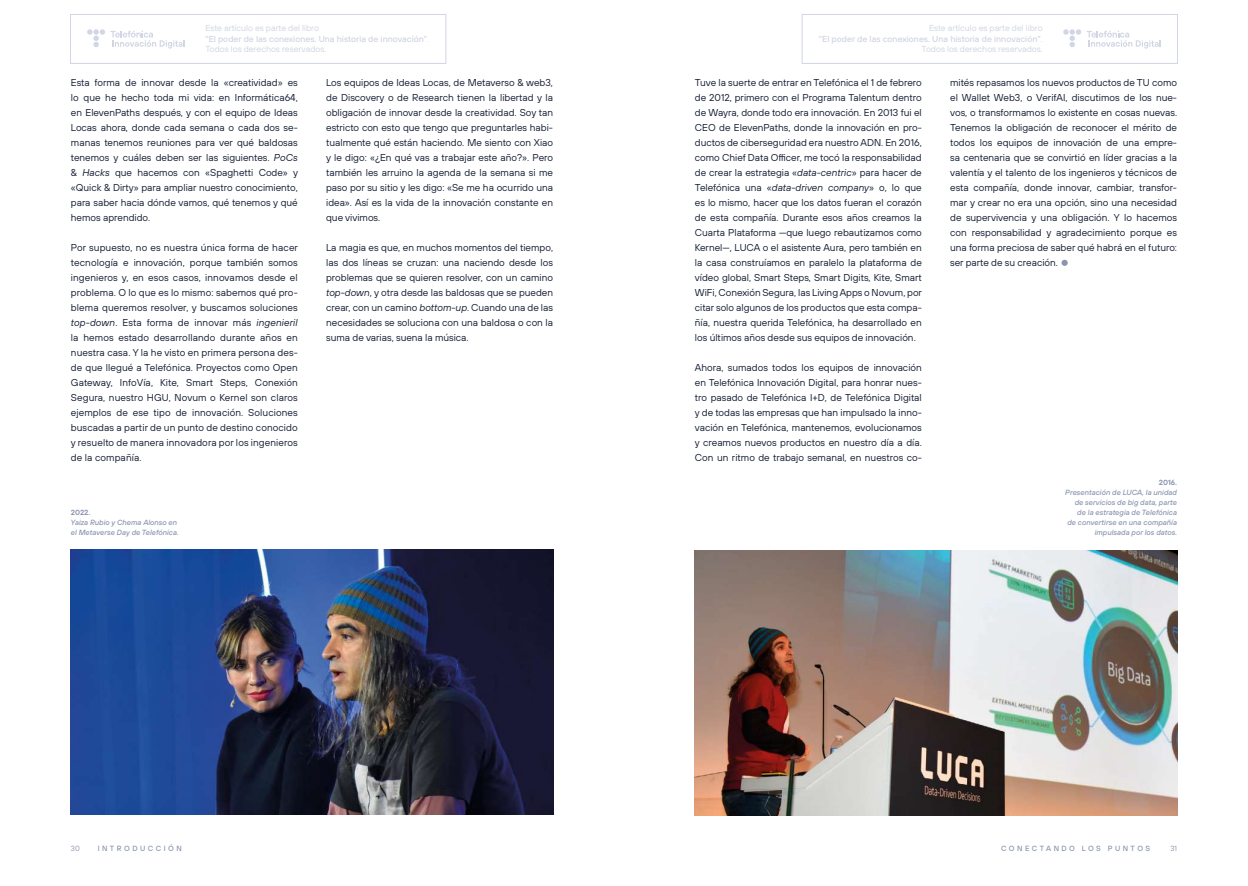
<style>
.page{position:relative;width:1248px;height:886px;background:#fff}
.page>*{position:absolute;margin:0;border:0;box-sizing:border-box;transform-origin:0 0}
.t1{font:10px/15px "Tele Sans";color:#141d32;text-align:justify}
.t2{font:8.75px/10.5px "Tele Sans";color:#d1d5e4}
.t3{font:italic 500 7.5px/10px "Tele Sans";color:#8a96b0}
.t4{font:500 7.5px "Tele Sans";letter-spacing:.33em;color:#8a96b0}
.t5{font:600 7.5px "Tele Sans";color:#8a96b0}
.t6{font:7.5px "Tele Sans";color:#8a96b0}
.s1{font-weight:500}
.s2{font-style:italic}
</style>
<div class="page">
<img style="left:71px;top:550px;width:482px;height:264px">
<img style="left:694px;top:551px;width:482px;height:264px">
<svg style="left:1061px;top:260px;width:6px;height:6px"></svg>
<svg style="left:87px;top:29px;width:98px;height:20px"></svg>
<div style="left:70px;top:14px;width:376px;height:50px;border:1px solid #d1d5e4"></div>
<svg style="left:1063px;top:29px;width:97px;height:20px"></svg>
<div style="left:801px;top:14px;width:376px;height:50px;border:1px solid #d1d5e4"></div>
<p class="t2" style="left:205px;top:23px;width:225px">Este artículo es parte del libro<br><span class="s1">"El poder de las conexiones. Una historia de innovación"</span>.<br>Todos los derechos reservados.</p>
<p class="t2" style="left:818px;top:23px;width:225px;text-align:right">Este artículo es parte del libro<br><span class="s1">"El poder de las conexiones. Una historia de innovación"</span>.<br>Todos los derechos reservados.</p>
<p class="t1" style="left:71px;top:75px;width:228px">Esta forma de innovar desde la «creatividad» es lo que he hecho toda mi vida: en Informática64, en ElevenPaths después, y con el equipo de Ideas Locas ahora, donde cada semana o cada dos se&shy;manas tenemos reuniones para ver qué baldosas tenemos y cuáles deben ser las siguientes. <span class="s2">PoCs </span>&amp; <span class="s2">Hacks</span> que hacemos con «Spaghetti Code» y «Quick &amp; Dirty» para ampliar nuestro conocimiento, para saber hacia dónde vamos, qué tenemos y qué hemos aprendido.</p>
<p class="t1" style="left:71px;top:240px;width:228px">Por supuesto, no es nuestra única forma de hacer tecnología e innovación, porque también somos ingenieros y, en esos casos, innovamos desde el problema. O lo que es lo mismo: sabemos qué pro&shy;blema queremos resolver, y buscamos soluciones <span class="s2">top-down</span>. Esta forma de innovar más <span class="s2">ingenieril </span>la hemos estado desarrollando durante años en nuestra casa. Y la he visto en primera persona des&shy;de que llegué a Telefónica. Proyectos como Open Gateway, InfoVía, Kite, Smart Steps, Conexión Segura, nuestro HGU, Novum o Kernel son claros ejemplos de ese tipo de innovación. Soluciones buscadas a partir de un punto de destino conocido y resuelto de manera innovadora por los ingenieros de la compañía.</p>
<p class="t5" style="left:71px;top:508px;width:21px">2022.</p>
<p class="t3" style="left:71px;top:517px;width:109px">Yaiza Rubio y Chema Alonso en el Metaverse Day de Telefónica.</p>
<p class="t1" style="left:326px;top:75px;width:228px">Los equipos de Ideas Locas, de Metaverso &amp; web3, de Discovery o de Research tienen la libertad y la obligación de innovar desde la creatividad. Soy tan estricto con esto que tengo que preguntarles habi&shy;tualmente qué están haciendo. Me siento con Xiao y le digo: «¿En qué vas a trabajar este año?». Pero también les arruino la agenda de la semana si me paso por su sitio y les digo: «Se me ha ocurrido una idea». Así es la vida de la innovación constante en que vivimos.</p>
<p class="t1" style="left:326px;top:240px;width:228px">La magia es que, en muchos momentos del tiempo, las dos líneas se cruzan: una naciendo desde los problemas que se quieren resolver, con un camino <span class="s2">top-down</span>, y otra desde las baldosas que se pueden crear, con un camino <span class="s2">bottom-up</span>. Cuando una de las necesidades se soluciona con una baldosa o con la suma de varias, suena la música.</p>
<p class="t1" style="left:694px;top:75px;width:228px">Tuve la suerte de entrar en Telefónica el 1 de febrero de 2012, primero con el Programa Talentum dentro de Wayra, donde todo era innovación. En 2013 fui el CEO de ElevenPaths, donde la innovación en pro&shy;ductos de ciberseguridad era nuestro ADN. En 2016, como Chief Data Officer, me tocó la responsabilidad de crear la estrategia «<span class="s2">data-centric</span>» para hacer de Telefónica una «<span class="s2">data-driven company</span>» o, lo que es lo mismo, hacer que los datos fueran el corazón de esta compañía. Durante esos años creamos la Cuarta Plataforma —que luego rebautizamos como Kernel—, LUCA o el asistente Aura, pero también en la casa construíamos en paralelo la plataforma de vídeo global, Smart Steps, Smart Digits, Kite, Smart WiFi, Conexión Segura, las Living Apps o Novum, por citar solo algunos de los productos que esta compa&shy;ñía, nuestra querida Telefónica, ha desarrollado en los últimos años desde sus equipos de innovación.</p>
<p class="t1" style="left:694px;top:360px;width:228px">Ahora, sumados todos los equipos de innovación en Telefónica Innovación Digital, para honrar nues&shy;tro pasado de Telefónica I+D, de Telefónica Digital y de todas las empresas que han impulsado la inno&shy;vación en Telefónica, mantenemos, evolucionamos y creamos nuevos productos en nuestro día a día.<br>Con un ritmo de trabajo semanal, en nuestros co-</p>
<p class="t1" style="left:950px;top:75px;width:228px">mités repasamos los nuevos productos de TU como el Wallet Web3, o VerifAI, discutimos de los nue&shy;vos, o transformamos lo existente en cosas nuevas.<br>Tenemos la obligación de reconocer el mérito de todos los equipos de innovación de una empre&shy;sa centenaria que se convirtió en líder gracias a la valentía y el talento de los ingenieros y técnicos de esta compañía, donde innovar, cambiar, transfor&shy;mar y crear no era una opción, sino una necesidad de supervivencia y una obligación. Y lo hacemos con responsabilidad y agradecimiento porque es una forma preciosa de saber qué habrá en el futuro: ser parte de su creación.</p>
<p class="t5" style="left:1158px;top:478px;width:20px">2016.</p>
<p class="t3" style="left:1065px;top:487px;width:113px;text-align:right">Presentación de LUCA, la unidad de servicios de big data, parte de la estrategia de Telefónica<br>de convertirse en una compañía impulsada por los datos.</p>
<p class="t6" style="left:71px;top:844px;width:10px">30</p>
<p class="t4" style="left:98px;top:843px;width:86px">INTRODUCCIÓN</p>
<p class="t4" style="left:1000px;top:843px;width:151px">CONECTANDO LOS PUNTOS</p>
<p class="t6" style="left:1170px;top:844px;width:8px">31</p>
</div>
